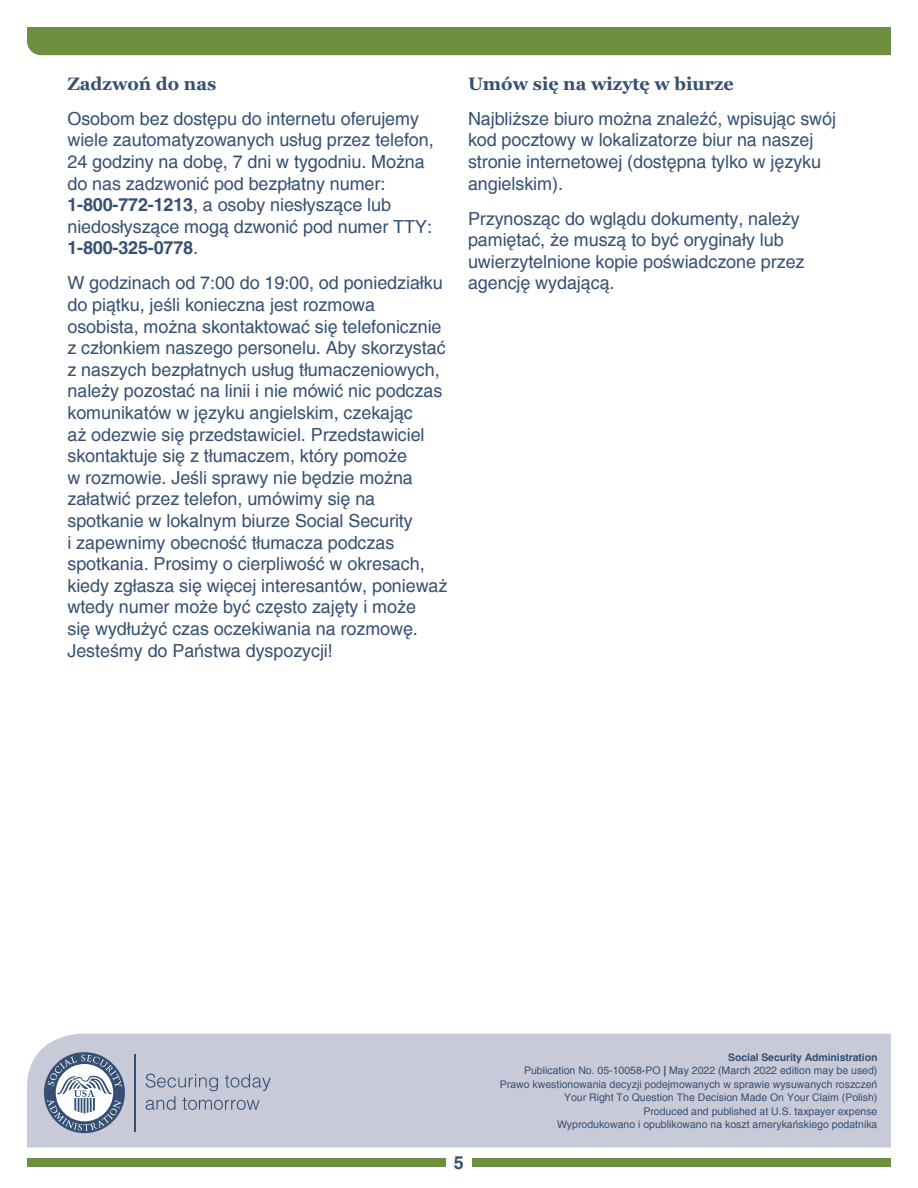
<style>
.page{position:relative;width:918px;height:1188px;background:#fff}
.page>*{position:absolute;margin:0;border:0;box-sizing:border-box;transform-origin:0 0}
.t1{font:18px/21.6px "Helvetica";letter-spacing:-.005em;color:#355073}
.t2{font:700 18px "Georgia";color:#355073}
.t3{font:700 18px "Helvetica";color:#355073}
.t4{font:10.5px "Helvetica";color:#355073}
.t5{font:700 10.5px "Helvetica";letter-spacing:-.01em;color:#355073}
.s1{font-weight:700}
</style>
<div class="page">
<div style="left:27px;top:1159px;width:419px;height:8px;background:#6f8f40"></div>
<div style="left:472px;top:1159px;width:419px;height:8px;background:#6f8f40"></div>
<div style="left:27px;top:1034px;width:864px;height:113px;background:#c8cad7"></div>
<div style="left:27px;top:27px;width:864px;height:28px;background:#6f8f40"></div>
<div style="left:44px;top:1052px;width:81px;height:81px;background:#355073;border-radius:50%"></div>
<svg style="left:47px;top:1055px;width:75px;height:76px"></svg>
<hr style="left:135px;top:1054px;width:1px;height:77px;background:#355073">
<svg style="left:146px;top:1074px;width:125px;height:36px;background:#b1b6c7"></svg>
<h2 class="t2" style="left:68px;top:72px;width:150px">Zadzwoń do nas</h2>
<p class="t1" style="left:68px;top:108px;width:368px">Osobom bez dostępu do internetu oferujemy wiele zautomatyzowanych usług przez telefon, 24 godziny na dobę, 7 dni w tygodniu. Można do nas zadzwonić pod bezpłatny numer:<br><span class="s1">1-800-772-1213</span>, a osoby niesłyszące lub niedosłyszące mogą dzwonić pod numer TTY:<br><span class="s1">1-800-325-0778</span>.</p>
<p class="t1" style="left:68px;top:273px;width:381px">W godzinach od 7:00 do 19:00, od poniedziałku do piątku, jeśli konieczna jest rozmowa osobista, można skontaktować się telefonicznie z członkiem naszego personelu. Aby skorzystać z naszych bezpłatnych usług tłumaczeniowych, należy pozostać na linii i nie mówić nic podczas komunikatów w języku angielskim, czekając<br>aż odezwie się przedstawiciel. Przedstawiciel skontaktuje się z tłumaczem, który pomoże<br>w rozmowie. Jeśli sprawy nie będzie można załatwić przez telefon, umówimy się na spotkanie w lokalnym biurze Social Security<br>i zapewnimy obecność tłumacza podczas spotkania. Prosimy o cierpliwość w okresach, kiedy zgłasza się więcej interesantów, ponieważ wtedy numer może być często zajęty i może<br>się wydłużyć czas oczekiwania na rozmowę.<br>Jesteśmy do Państwa dyspozycji!</p>
<h2 class="t2" style="left:468px;top:72px;width:267px">Umów się na wizytę w biurze</h2>
<p class="t1" style="left:468px;top:108px;width:370px">Najbliższe biuro można znaleźć, wpisując swój kod pocztowy w lokalizatorze biur na naszej stronie internetowej (dostępna tylko w języku angielskim).</p>
<p class="t1" style="left:468px;top:208px;width:338px">Przynosząc do wglądu dokumenty, należy pamiętać, że muszą to być oryginały lub uwierzytelnione kopie poświadczone przez agencję wydającą.</p>
<p class="t5" style="left:728px;top:1051px;width:151px">Social Security Administration</p>
<p class="t4" style="left:524px;top:1064px;width:355px">Publication No. 05-10058-PO <span class="s1">|</span> May 2022 (March 2022 edition may be used)</p>
<p class="t4" style="left:500px;top:1078px;width:379px">Prawo kwestionowania decyzji podejmowanych w sprawie wysuwanych roszczeń</p>
<p class="t4" style="left:564px;top:1091px;width:315px">Your Right To Question The Decision Made On Your Claim (Polish)</p>
<p class="t4" style="left:643px;top:1105px;width:236px">Produced and published at U.S. taxpayer expense</p>
<p class="t4" style="left:557px;top:1118px;width:322px">Wyprodukowano i opublikowano na koszt amerykańskiego podatnika</p>
<p class="t3" style="left:454px;top:1152px;width:12px">5</p>
</div>
